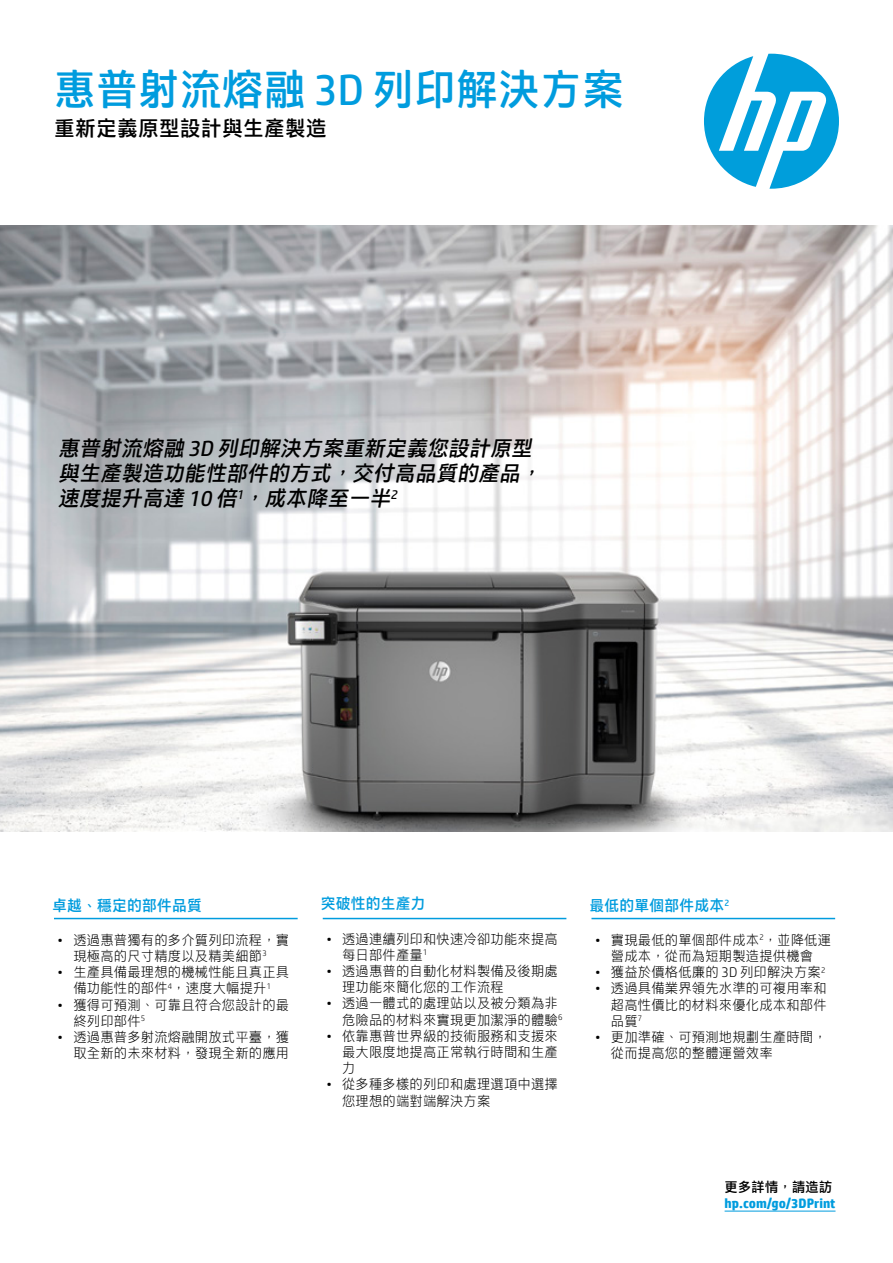
<style>
.page{position:relative;width:893px;height:1263px;background:#fff}
.page>*{position:absolute;margin:0;border:0;box-sizing:border-box;transform-origin:0 0}
.t1{font:42px "HP Simplified Hant";color:#009cde}
.t2{font:italic 21px/25.2px "HP Simplified Hant";color:#000}
.t3{font:21px "HP Simplified Hant";color:#000}
.t4{font:15px "HP Simplified Hant";color:#009cde}
.t5{font:300 13.5px/16.2px "HP Simplified Hant";color:#000}
.t6{font:700 13.5px "HP Simplified";color:#009cde}
.t7{font:13.5px "HP Simplified Hant";color:#000}
</style>
<div class="page">
<img style="left:0;top:225px;width:893px;height:606px">
<hr style="left:54px;top:918px;width:244px;height:1px;background:#009cde">
<hr style="left:323px;top:918px;width:243px;height:1px;background:#009cde">
<hr style="left:591px;top:918px;width:244px;height:1px;background:#009cde">
<svg style="left:704px;top:54px;width:135px;height:135px"></svg>
<hr style="left:725px;top:1211px;width:110px;height:1px;background:#009cde">
<h1 class="t1" style="left:54px;top:63px;width:572px">惠普射流熔融 3D 列印解決方案</h1>
<h2 class="t3" style="left:54px;top:115px;width:274px">重新定義原型設計與生產製造</h2>
<h2 class="t2" style="left:58px;top:434px;width:489px">惠普射流熔融 3D 列印解決方案重新定義您設計原型與生產製造功能性部件的方式，交付高品質的產品，速度提升高達 10 倍<sup>1</sup>，成本降至一半<sup>2</sup></h2>
<p class="t4" style="left:52px;top:895px;width:151px">卓越、穩定的部件品質</p>
<p class="t5" style="left:54px;top:931px;width:237px;text-align:center">• 透過惠普獨有的多介質列印流程，實現極高的尺寸精度以及精美細節<sup>3</sup></p>
<p class="t5" style="left:54px;top:963px;width:237px;text-align:center">• 生產具備最理想的機械性能且真正具備功能性的部件<sup>4</sup>，速度大幅提升<sup>1</sup></p>
<p class="t5" style="left:73px;top:996px;width:217px;text-indent:-20px">• 獲得可預測、可靠且符合您設計的最終列印部件<sup>5</sup></p>
<p class="t5" style="left:54px;top:1028px;width:237px;text-align:right">• 透過惠普多射流熔融開放式平臺，獲取全新的未來材料，發現全新的應用</p>
<p class="t4" style="left:321px;top:894px;width:106px">突破性的生產力</p>
<p class="t5" style="left:342px;top:930px;width:217px;text-indent:-20px">• 透過連續列印和快速冷卻功能來提高每日部件產量<sup>1</sup></p>
<p class="t5" style="left:342px;top:962px;width:218px;text-indent:-20px">• 透過惠普的自動化材料製備及後期處理功能來簡化您的工作流程</p>
<p class="t5" style="left:342px;top:995px;width:222px;text-indent:-20px">• 透過一體式的處理站以及被分類為非危險品的材料來實現更加潔淨的體驗<sup>6</sup></p>
<p class="t5" style="left:342px;top:1027px;width:217px;text-align:justify;text-indent:-20px">• 依靠惠普世界級的技術服務和支援來最大限度地提高正常執行時間和生產力</p>
<p class="t5" style="left:342px;top:1076px;width:217px;text-indent:-20px">• 從多種多樣的列印和處理選項中選擇您理想的端對端解決方案</p>
<p class="t4" style="left:590px;top:895px;width:141px">最低的單個部件成本<sup>2</sup></p>
<p class="t5" style="left:591px;top:931px;width:242px;text-align:center">• 實現最低的單個部件成本<sup>2</sup>，並降低運營成本，從而為短期製造提供機會</p>
<p class="t5" style="left:591px;top:963px;width:236px">• 獲益於價格低廉的 3D 列印解決方案<sup>2</sup></p>
<p class="t5" style="left:611px;top:980px;width:217px;text-align:justify;text-indent:-20px">• 透過具備業界領先水準的可複用率和超高性價比的材料來優化成本和部件品質<sup>7</sup></p>
<p class="t5" style="left:611px;top:1028px;width:217px;text-indent:-20px">• 更加準確、可預測地規劃生產時間，從而提高您的整體運營效率</p>
<p class="t7" style="left:725px;top:1178px;width:109px">更多詳情，請造訪</p>
<p class="t6" style="left:725px;top:1194px;width:112px">hp.com/go/3DPrint</p>
</div>
